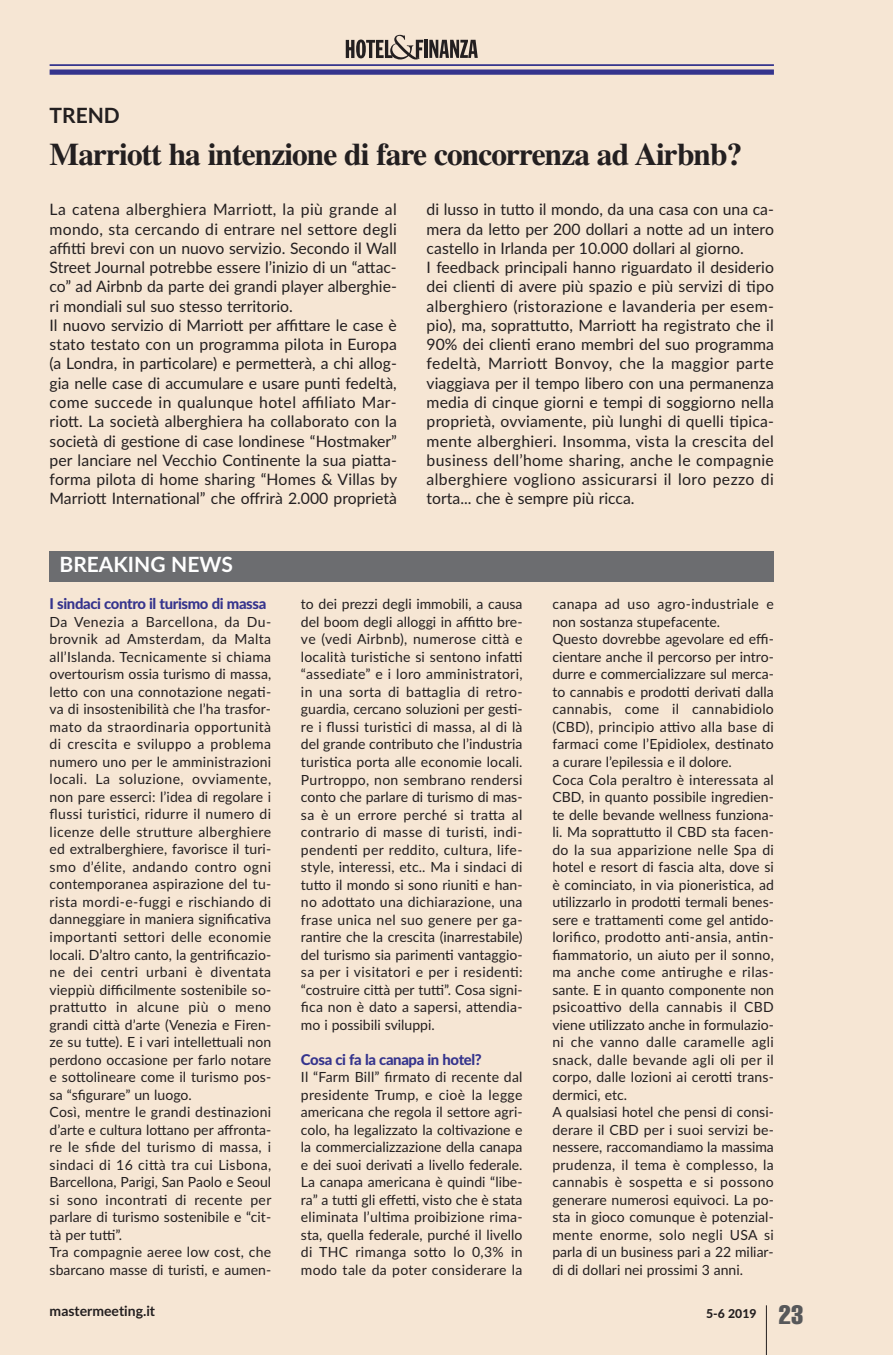
<style>
.page{position:relative;width:893px;height:1355px;background:#fff}
.page>*{position:absolute;margin:0;border:0;box-sizing:border-box;transform-origin:0 0}
.t1{font:700 31.5px "Times";letter-spacing:-.03em;color:#231f20}
.t2{font:700 21px "Lato";color:#fff}
.t3{font:700 21px "Lato";color:#231f20}
.t4{font:15.75px/19.2px "Lato";color:#231f20}
.t5{font:800 14.88px "Lato";letter-spacing:-.025em;color:#35348d}
.t6{font:14px/17.5px "Lato";letter-spacing:.005em;color:#231f20}
.t7{font:700 14px "Lato";color:#231f20}
.t8{font:800 12.25px "Lato";color:#231f20}
.s1{font-family:"Helvetica";font-weight:400;font-stretch:extra-condensed;font-size:26.25px;color:#57585a}
</style>
<div class="page">
<div style="left:0;top:0;width:893px;height:1354px;background:#f6e6d4"></div>
<hr style="left:766px;top:1305px;width:1px;height:49px;background:#231f20">
<hr style="left:50px;top:64px;width:724px;height:2px;background:#35348d">
<div style="left:50px;top:69px;width:724px;height:6px;background:#35348d"></div>
<hr style="left:424px;top:40px;width:3px;height:18px;background:#231f20">
<svg style="left:429px;top:40px;width:49px;height:18px"></svg>
<svg style="left:346px;top:35px;width:77px;height:24px"></svg>
<div style="left:50px;top:551px;width:724px;height:30px;background:#6c6d70"></div>
<h2 class="t3" style="left:50px;top:104px;width:72px">TREND</h2>
<h1 class="t1" style="left:50px;top:136px;width:694px">Marriott ha intenzione di fare concorrenza ad Airbnb?</h1>
<p class="t4" style="left:50px;top:200px;width:349px">La catena alberghiera Marriott, la più grande al mondo, sta cercando di entrare nel settore degli affitti brevi con un nuovo servizio. Secondo il Wall Street Journal potrebbe essere l’inizio di un “attac&shy;co” ad Airbnb da parte dei grandi player alberghie&shy;ri mondiali sul suo stesso territorio.<br>Il nuovo servizio di Marriott per affittare le case è stato testato con un programma pilota in Europa (a Londra, in particolare) e permetterà, a chi allog&shy;gia nelle case di accumulare e usare punti fedeltà, come succede in qualunque hotel affiliato Mar&shy;riott. La società alberghiera ha collaborato con la società di gestione di case londinese “Hostmaker” per lanciare nel Vecchio Continente la sua piatta&shy;forma pilota di home sharing “Homes &amp; Villas by Marriott International” che offrirà 2.000 proprietà</p>
<p class="t4" style="left:427px;top:200px;width:349px">di lusso in tutto il mondo, da una casa con una ca&shy;mera da letto per 200 dollari a notte ad un intero castello in Irlanda per 10.000 dollari al giorno.<br>I feedback principali hanno riguardato il desiderio dei clienti di avere più spazio e più servizi di tipo alberghiero (ristorazione e lavanderia per esem&shy;pio), ma, soprattutto, Marriott ha registrato che il 90% dei clienti erano membri del suo programma fedeltà, Marriott Bonvoy, che la maggior parte viaggiava per il tempo libero con una permanenza media di cinque giorni e tempi di soggiorno nella proprietà, ovviamente, più lunghi di quelli tipica&shy;mente alberghieri. Insomma, vista la crescita del business dell’home sharing, anche le compagnie alberghiere vogliono assicurarsi il loro pezzo di torta... che è sempre più ricca.</p>
<h2 class="t2" style="left:60px;top:552px;width:175px">BREAkING NEWS</h2>
<p class="t5" style="left:50px;top:595px;width:218px">i sindaci contro il turismo di massa</p>
<p class="t6" style="left:50px;top:613px;width:223px">Da Venezia a Barcellona, da Du&shy;brovnik ad Amsterdam, da Malta all’Islanda. Tecnicamente si chiama overtourism ossia turismo di massa, letto con una connotazione negati&shy;va di insostenibilità che l’ha trasfor&shy;mato da straordinaria opportunità di crescita e sviluppo a problema numero uno per le amministrazioni locali. La soluzione, ovviamente, non pare esserci: l’idea di regolare i flussi turistici, ridurre il numero di licenze delle strutture alberghiere ed extralberghiere, favorisce il turi&shy;smo d’élite, andando contro ogni contemporanea aspirazione del tu&shy;rista mordi-e-fuggi e rischiando di danneggiare in maniera significativa importanti settori delle economie locali. D’altro canto, la gentrificazio&shy;ne dei centri urbani è diventata vieppiù difficilmente sostenibile so&shy;prattutto in alcune più o meno grandi città d’arte (Venezia e Firen&shy;ze su tutte). E i vari intellettuali non perdono occasione per farlo notare e sottolineare come il turismo pos&shy;sa “sfigurare” un luogo.<br>Così, mentre le grandi destinazioni d’arte e cultura lottano per affronta&shy;re le sfide del turismo di massa, i sindaci di 16 città tra cui Lisbona, Barcellona, Parigi, San Paolo e Seoul si sono incontrati di recente per parlare di turismo sostenibile e “cit&shy;tà per tutti”.<br>Tra compagnie aeree low cost, che sbarcano masse di turisti, e aumen-</p>
<p class="t6" style="left:301px;top:596px;width:223px;text-align:justify">to dei prezzi degli immobili, a causa del boom degli alloggi in affitto bre&shy;ve (vedi Airbnb), numerose città e località turistiche si sentono infatti “assediate” e i loro amministratori, in una sorta di battaglia di retro&shy;guardia, cercano soluzioni per gesti&shy;re i flussi turistici di massa, al di là del grande contributo che l’industria turistica porta alle economie locali.<br>Purtroppo, non sembrano rendersi conto che parlare di turismo di mas&shy;sa è un errore perché si tratta al contrario di masse di turisti, indi&shy;pendenti per reddito, cultura, life&shy;style, interessi, etc.. Ma i sindaci di tutto il mondo si sono riuniti e han&shy;no adottato una dichiarazione, una frase unica nel suo genere per ga&shy;rantire che la crescita (inarrestabile) del turismo sia parimenti vantaggio&shy;sa per i visitatori e per i residenti: “costruire città per tutti”. Cosa signi&shy;fica non è dato a sapersi, attendia&shy;mo i possibili sviluppi.</p>
<p class="t5" style="left:301px;top:1050px;width:182px">cosa ci fa la canapa in hotel?</p>
<p class="t6" style="left:301px;top:1068px;width:223px;text-align:justify">Il “Farm Bill” firmato di recente dal presidente Trump, e cioè la legge americana che regola il settore agri&shy;colo, ha legalizzato la coltivazione e la commercializzazione della canapa e dei suoi derivati a livello federale.<br>La canapa americana è quindi “libe&shy;ra” a tutti gli effetti, visto che è stata eliminata l’ultima proibizione rima&shy;sta, quella federale, purché il livello di THC rimanga sotto lo 0,3% in modo tale da poter considerare la</p>
<p class="t6" style="left:552px;top:596px;width:223px">canapa ad uso agro-industriale e non sostanza stupefacente.<br>Questo dovrebbe agevolare ed effi&shy;cientare anche il percorso per intro&shy;durre e commercializzare sul merca&shy;to cannabis e prodotti derivati dalla cannabis, come il cannabidiolo (CBD), principio attivo alla base di farmaci come l’Epidiolex, destinato a curare l’epilessia e il dolore.<br>Coca Cola peraltro è interessata al CBD, in quanto possibile ingredien&shy;te delle bevande wellness funziona&shy;li. Ma soprattutto il CBD sta facen&shy;do la sua apparizione nelle Spa di hotel e resort di fascia alta, dove si è cominciato, in via pioneristica, ad utilizzarlo in prodotti termali benes&shy;sere e trattamenti come gel antido&shy;lorifico, prodotto anti-ansia, antin&shy;fiammatorio, un aiuto per il sonno, ma anche come antirughe e rilas&shy;sante. E in quanto componente non psicoattivo della cannabis il CBD viene utilizzato anche in formulazio&shy;ni che vanno dalle caramelle agli snack, dalle bevande agli oli per il corpo, dalle lozioni ai cerotti trans&shy;dermici, etc.<br>A qualsiasi hotel che pensi di consi&shy;derare il CBD per i suoi servizi be&shy;nessere, raccomandiamo la massima prudenza, il tema è complesso, la cannabis è sospetta e si possono generare numerosi equivoci. La po&shy;sta in gioco comunque è potenzial&shy;mente enorme, solo negli USA si parla di un business pari a 22 miliar&shy;di di dollari nei prossimi 3 anni.</p>
<p class="t7" style="left:50px;top:1302px;width:107px">mastermeeting.it</p>
<p class="t8" style="left:706px;top:1306px;width:99px">5-6 2019 <span class="s1">23</span></p>
</div>
